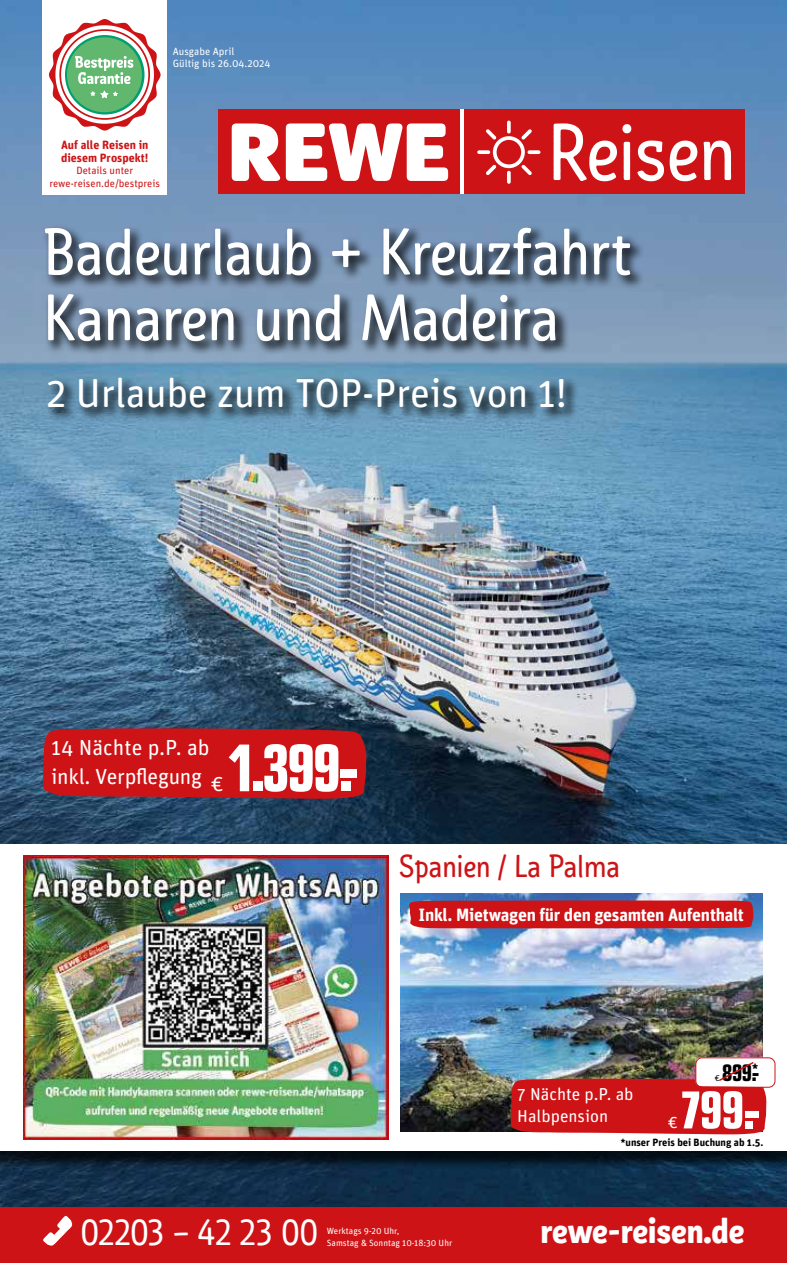
<style>
.page{position:relative;width:787px;height:1263px;background:#fff}
.page>*{position:absolute;margin:0;border:0;box-sizing:border-box;transform-origin:0 0}
.t1{font:65.4px/65.8px "REWE Mato";color:#fff}
.t2{font:64.5px "REWE Preisschrift";color:#fff}
.t3{font:51px "REWE Preisschrift";color:#fff}
.t4{font:40.5px "Unit Rounded OT";letter-spacing:-.01em;color:#fff}
.t5{font:700 36px "REWE Mato";color:#fff}
.t6{font:36px "REWE Mato";color:#fff}
.t7{font:31.5px "REWE Mato";color:#cd1316}
.t8{font:22.8px "REWE Preisschrift";color:#000}
.t9{font:21.75px/28.5px "Unit Rounded OT";letter-spacing:-.015em;color:#fff}
.t10{font:700 17.85px "Unit Rounded OT";letter-spacing:-.015em;color:#fff}
.t11{font:17.25px/22.5px "Unit Rounded OT";color:#fff}
.t12{font:700 12px/12.8px "Unit Rounded OT";color:#cd1316}
.t13{font:10.5px/12.8px "Unit Rounded OT";color:#cd1316;text-align:center}
.t14{font:10.5px/12px "Unit Rounded OT";color:#fff}
.t15{font:700 10.5px "Unit Rounded OT";color:#000}
.t16{font:9px/12px "Unit Rounded OT";color:#fff}
.t17{font:9px "Unit Rounded OT";color:#000}
</style>
<div class="page">
<img style="left:0;top:0;width:787px;height:844px">
<img style="left:0;top:1169px;width:787px;height:39px">
<div style="left:0;top:1208px;width:787px;height:55px;background:#cd1316"></div>
<svg style="left:43px;top:1215px;width:30px;height:31px"></svg>
<div style="left:0;top:846px;width:787px;height:323px;background:#000;opacity:.5"></div>
<div style="left:0;top:844px;width:787px;height:306px;background:#fff"></div>
<div style="left:43px;top:0;width:124px;height:195px;background:#fff"></div>
<svg style="left:49px;top:19px;width:111px;height:112px"></svg>
<img style="left:400px;top:893px;width:362px;height:238px">
<div style="left:218px;top:109px;width:241px;height:85px;background:#cd1316"></div>
<div style="left:464px;top:109px;width:280px;height:85px;background:#cd1316"></div>
<svg style="left:232px;top:123px;width:216px;height:58px"></svg>
<svg style="left:553px;top:123px;width:78px;height:58px"></svg>
<svg style="left:637px;top:141px;width:60px;height:40px"></svg>
<svg style="left:703px;top:141px;width:28px;height:39px"></svg>
<svg style="left:527px;top:150px;width:13px;height:4px"></svg>
<svg style="left:477px;top:150px;width:13px;height:4px"></svg>
<svg style="left:486px;top:121px;width:46px;height:63px"></svg>
<div style="left:42px;top:224px;width:603px;height:132px;background:#000;opacity:.75"></div>
<div style="left:45px;top:375px;width:534px;height:47px;background:#000;opacity:.75"></div>
<svg style="left:43px;top:728px;width:324px;height:71px;background:#c3151a"></svg>
<img style="left:23px;top:855px;width:365px;height:284px">
<div style="left:408px;top:900px;width:345px;height:28px;background:#cd1316"></div>
<img style="left:510px;top:1057px;width:265px;height:77px">
<p class="t14" style="left:173px;top:45px;width:99px">Ausgabe April<br>Gültig bis 26.04.2024</p>
<h3 class="t12" style="left:61px;top:138px;width:89px">Auf alle Reisen in diesem Prospekt!</h3>
<p class="t13" style="left:49px;top:164px;width:112px">Details unter rewe-reisen.de/bestpreis</p>
<h1 class="t1" style="left:43px;top:214px;width:590px">Badeurlaub + Kreuzfahrt<br>Kanaren und Madeira</h1>
<h3 class="t4" style="left:46px;top:368px;width:522px">2 Urlaube zum TOP-Preis von 1!</h3>
<h3 class="t9" style="left:51px;top:733px;width:174px">14 Nächte p.P. ab inkl. Verpflegung €</h3>
<h2 class="t2" style="left:229px;top:731px;width:131px">1.399.-</h2>
<h3 class="t7" style="left:399px;top:842px;width:222px">Spanien / La Palma</h3>
<h3 class="t10" style="left:418px;top:904px;width:327px">Inkl. Mietwagen für den gesamten Aufenthalt</h3>
<h3 class="t11" style="left:517px;top:1082px;width:118px">7 Nächte p.P. ab<br>Halbpension</h3>
<p class="t17" style="left:714px;top:1072px;width:7px">€</p>
<h3 class="t8" style="left:722px;top:1059px;width:38px">899.-<sup>*</sup></h3>
<h3 class="t3" style="left:682px;top:1081px;width:80px">799.-</h3>
<h3 class="t11" style="left:667px;top:1111px;width:12px">€</h3>
<p class="t15" style="left:620px;top:1135px;width:145px">*unser Preis bei Buchung ab 1.5.</p>
<h3 class="t6" style="left:81px;top:1205px;width:239px">02203 – 42 23 00</h3>
<h3 class="t5" style="left:540px;top:1201px;width:205px">rewe-reisen.de</h3>
<p class="t16" style="left:327px;top:1224px;width:127px">Werktags 9-20 Uhr,<br>Samstag &amp; Sonntag 10-18:30 Uhr</p>
</div>
